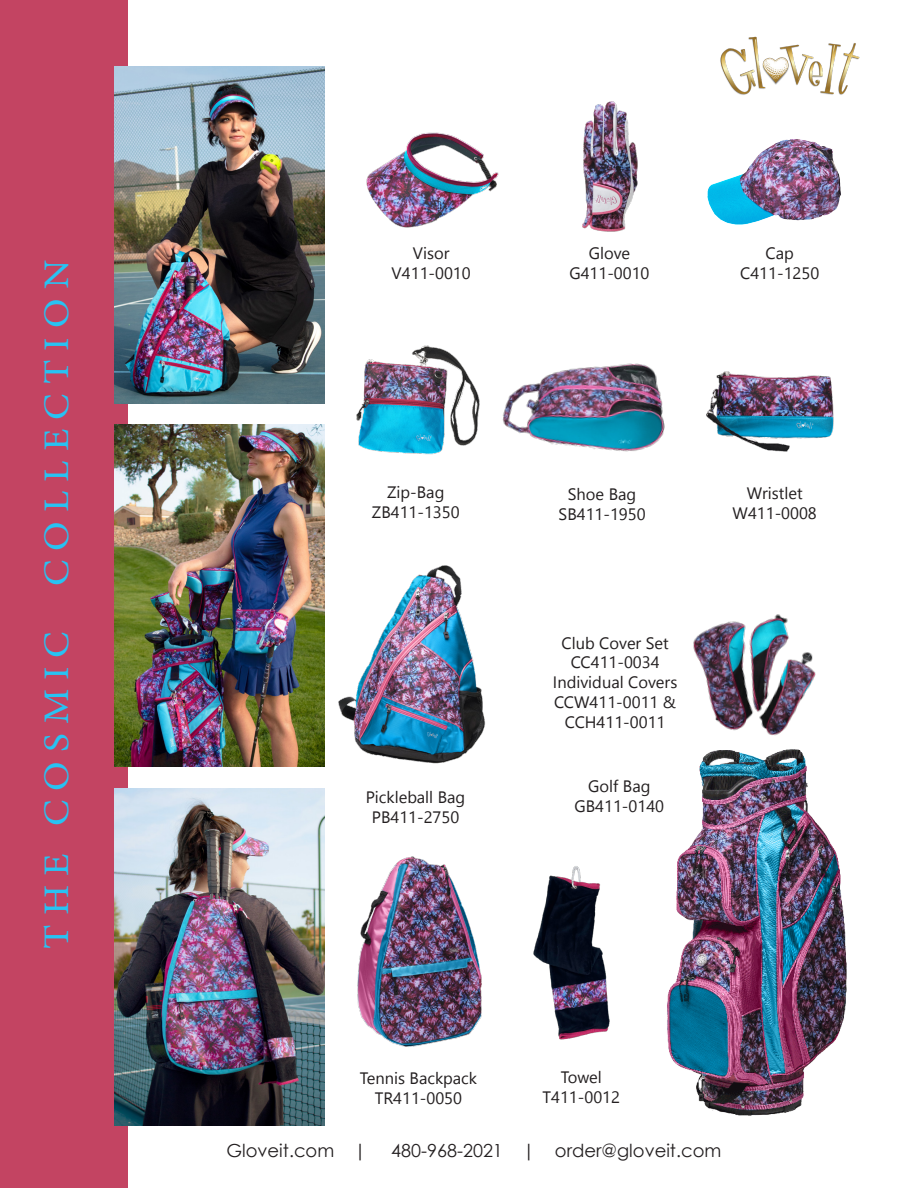
<style>
.page{position:relative;width:918px;height:1188px;background:#fff}
.page>*{position:absolute;margin:0;border:0;box-sizing:border-box;transform-origin:0 0}
.t1{font:36px "Minion Pro";letter-spacing:.23em;color:#27c3f3;scale:1.1 1}
.t2{font:18px "Century Gothic";color:#231f20}
.t3{font:16.5px "Segoe UI Emoji";color:#231f20}
</style>
<div class="page">
<img style="left:707px;top:139px;width:134px;height:86px">
<img style="left:582px;top:101px;width:56px;height:131px">
<img style="left:533px;top:866px;width:77px;height:174px">
<img style="left:338px;top:565px;width:148px;height:199px">
<img style="left:357px;top:856px;width:125px;height:191px">
<img style="left:706px;top:371px;width:128px;height:81px">
<img style="left:502px;top:363px;width:163px;height:89px">
<img style="left:366px;top:132px;width:133px;height:96px">
<div style="left:0;top:0;width:128px;height:1188px;background:#c34462"></div>
<img style="left:667px;top:749px;width:180px;height:367px">
<img style="left:693px;top:614px;width:123px;height:122px">
<img style="left:356px;top:345px;width:124px;height:110px">
<img style="left:720px;top:36px;width:140px;height:59px">
<img style="left:115px;top:67px;width:210px;height:337px">
<img style="left:115px;top:425px;width:210px;height:341px">
<img style="left:115px;top:788px;width:210px;height:337px">
<p class="t1" style="left:32px;top:586px;width:298px;rotate:-90deg">COLLECTION</p>
<p class="t1" style="left:32px;top:949px;width:290px;rotate:-90deg">THE COSMIC</p>
<p class="t3" style="left:395px;top:785px;width:40px">● ●●</p>
<p class="t3" style="left:600px;top:241px;width:23px">●□❖</p>
<p class="t3" style="left:557px;top:670px;width:122px">■❖◆● □❖▲</p>
<p class="t3" style="left:772px;top:481px;width:32px">▲▼● ▼</p>
<p class="t3" style="left:375px;top:1066px;width:31px">■■▲</p>
<p class="t2" style="left:227px;top:1138px;width:141px">Gloveit.com |</p>
<p class="t2" style="left:391px;top:1138px;width:332px">480-968-2021 | order@gloveit.com</p>
</div>
